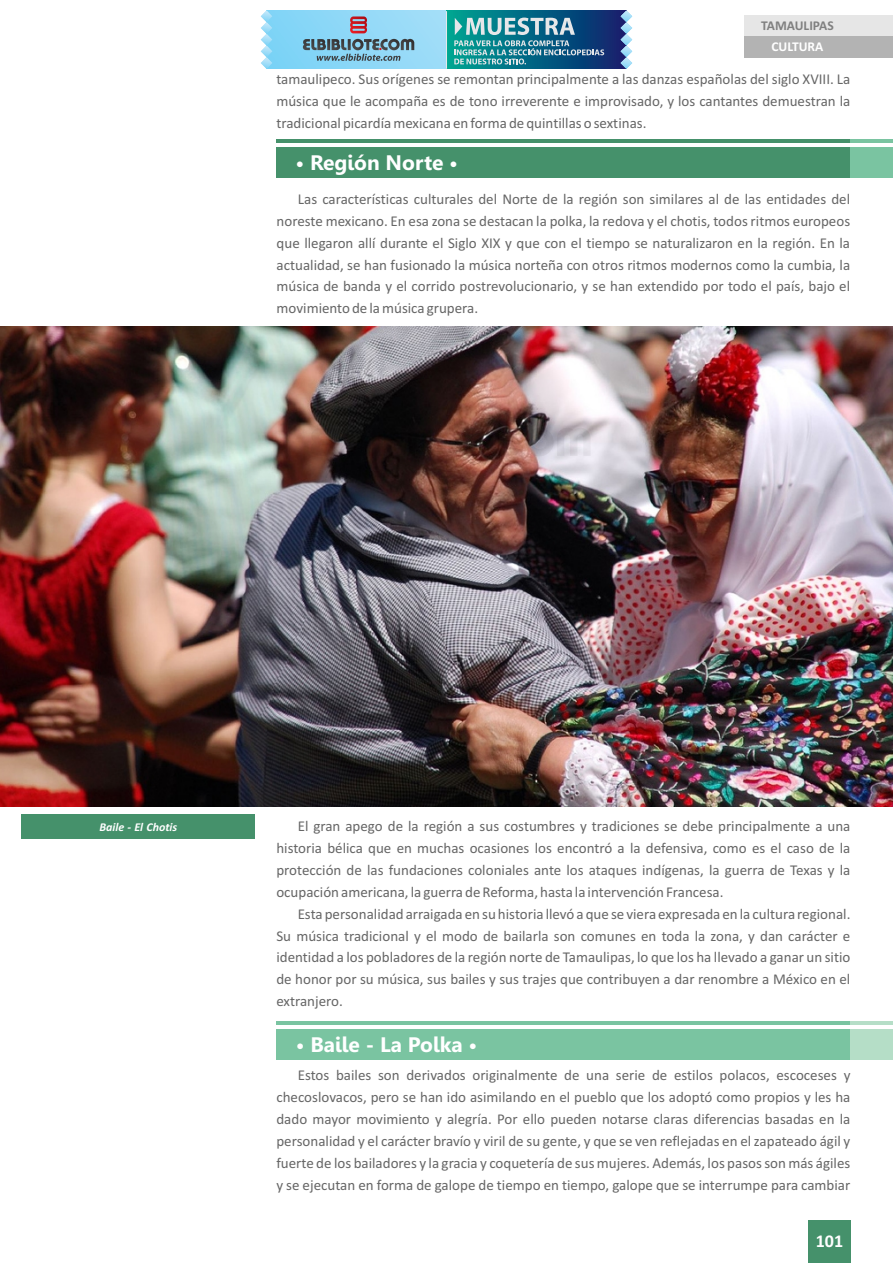
<style>
.page{position:relative;width:893px;height:1263px;background:#fff}
.page>*{position:absolute;margin:0;border:0;box-sizing:border-box;transform-origin:0 0}
.t1{font:700 21px "Gisha";color:#fff}
.t2{font:700 18px "Calibri";color:#fff}
.t3{font:15px/21.9px "Calibri";color:#666;text-align:justify}
.t4{font:700 13.5px "Calibri";color:#808080}
.t5{font:700 13.5px "Calibri";color:#fff}
.t6{font:italic 700 12px "Calibri";color:#fff}
</style>
<div class="page">
<div style="left:744px;top:15px;width:149px;height:21px;background:#e6e6e6"></div>
<div style="left:744px;top:36px;width:149px;height:22px;background:#b3b3b3"></div>
<div style="left:808px;top:1220px;width:42px;height:43px;background:#45916b"></div>
<div style="left:276px;top:147px;width:574px;height:31px;background:#45916b"></div>
<hr style="left:276px;top:139px;width:574px;height:4px;background:#45916b">
<div style="left:850px;top:147px;width:43px;height:31px;background:#7ac4a1"></div>
<hr style="left:850px;top:139px;width:43px;height:4px;background:#7ac4a1">
<div style="left:276px;top:1029px;width:574px;height:30px;background:#7ac4a1"></div>
<hr style="left:276px;top:1021px;width:574px;height:4px;background:#7ac4a1">
<div style="left:850px;top:1029px;width:43px;height:30px;background:#b5dec7"></div>
<hr style="left:850px;top:1021px;width:43px;height:4px;background:#b5dec7">
<img style="left:0;top:327px;width:893px;height:479px">
<div style="left:21px;top:814px;width:234px;height:25px;background:#45916b"></div>
<svg style="left:272px;top:10px;width:174px;height:59px;background:#8fd8f7"></svg>
<svg style="left:308px;top:428px;width:64px;height:28px;background:#473029"></svg>
<svg style="left:372px;top:428px;width:8px;height:28px"></svg>
<svg style="left:384px;top:428px;width:36px;height:28px"></svg>
<svg style="left:423px;top:428px;width:8px;height:28px"></svg>
<svg style="left:434px;top:428px;width:157px;height:28px;background:#806765"></svg>
<svg style="left:446px;top:10px;width:175px;height:59px;background:#095c7f"></svg>
<svg style="left:261px;top:10px;width:11px;height:59px"></svg>
<svg style="left:621px;top:10px;width:11px;height:59px"></svg>
<svg style="left:350px;top:16px;width:17px;height:17px"></svg>
<svg style="left:302px;top:39px;width:112px;height:22px;background:#6d98ac"></svg>
<svg style="left:454px;top:18px;width:150px;height:46px;background:#42889e"></svg>
<hr style="left:446px;top:11px;width:1px;height:58px;background:#e6e7e9">
<p class="t4" style="left:761px;top:20px;width:74px">TAMAULIPAS</p>
<p class="t5" style="left:771px;top:41px;width:53px">CULTURA</p>
<p class="t3" style="left:276px;top:69px;width:575px">tamaulipeco. Sus orígenes se remontan principalmente a las danzas españolas del siglo XVIII. La música que le acompaña es de tono irreverente e improvisado, y los cantantes demuestran la tradicional picardía mexicana en forma de quintillas o sextinas.</p>
<h1 class="t1" style="left:295px;top:154px;width:164px">• Región Norte •</h1>
<p class="t3" style="left:277px;top:189px;width:575px;text-indent:21px">Las características culturales del Norte de la región son similares al de las entidades del noreste mexicano. En esa zona se destacan la polka, la redova y el chotis, todos ritmos europeos que llegaron allí durante el Siglo XIX y que con el tiempo se naturalizaron en la región. En la actualidad, se han fusionado la música norteña con otros ritmos modernos como la cumbia, la música de banda y el corrido postrevolucionario, y se han extendido por todo el país, bajo el movimiento de la música grupera.</p>
<p class="t6" style="left:99px;top:822px;width:79px">Baile - El Chotis</p>
<p class="t3" style="left:276px;top:816px;width:575px;text-indent:21px">El gran apego de la región a sus costumbres y tradiciones se debe principalmente a una historia bélica que en muchas ocasiones los encontró a la defensiva, como es el caso de la protección de las fundaciones coloniales ante los ataques indígenas, la guerra de Texas y la ocupación americana, la guerra de Reforma, hasta la intervención Francesa.</p>
<p class="t3" style="left:276px;top:904px;width:576px;text-indent:21px">Esta personalidad arraigada en su historia llevó a que se viera expresada en la cultura regional.<br>Su música tradicional y el modo de bailarla son comunes en toda la zona, y dan carácter e identidad a los pobladores de la región norte de Tamaulipas, lo que los ha llevado a ganar un sitio de honor por su música, sus bailes y sus trajes que contribuyen a dar renombre a México en el extranjero.</p>
<h1 class="t1" style="left:296px;top:1036px;width:183px">• Baile - La Polka •</h1>
<p class="t3" style="left:276px;top:1066px;width:576px;text-indent:21px">Estos bailes son derivados originalmente de una serie de estilos polacos, escoceses y checoslovacos, pero se han ido asimilando en el pueblo que los adoptó como propios y les ha dado mayor movimiento y alegría. Por ello pueden notarse claras diferencias basadas en la personalidad y el carácter bravío y viril de su gente, y que se ven reflejadas en el zapateado ágil y fuerte de los bailadores y la gracia y coquetería de sus mujeres. Además, los pasos son más ágiles y se ejecutan en forma de galope de tiempo en tiempo, galope que se interrumpe para cambiar</p>
<p class="t2" style="left:816px;top:1234px;width:29px">101</p>
</div>
